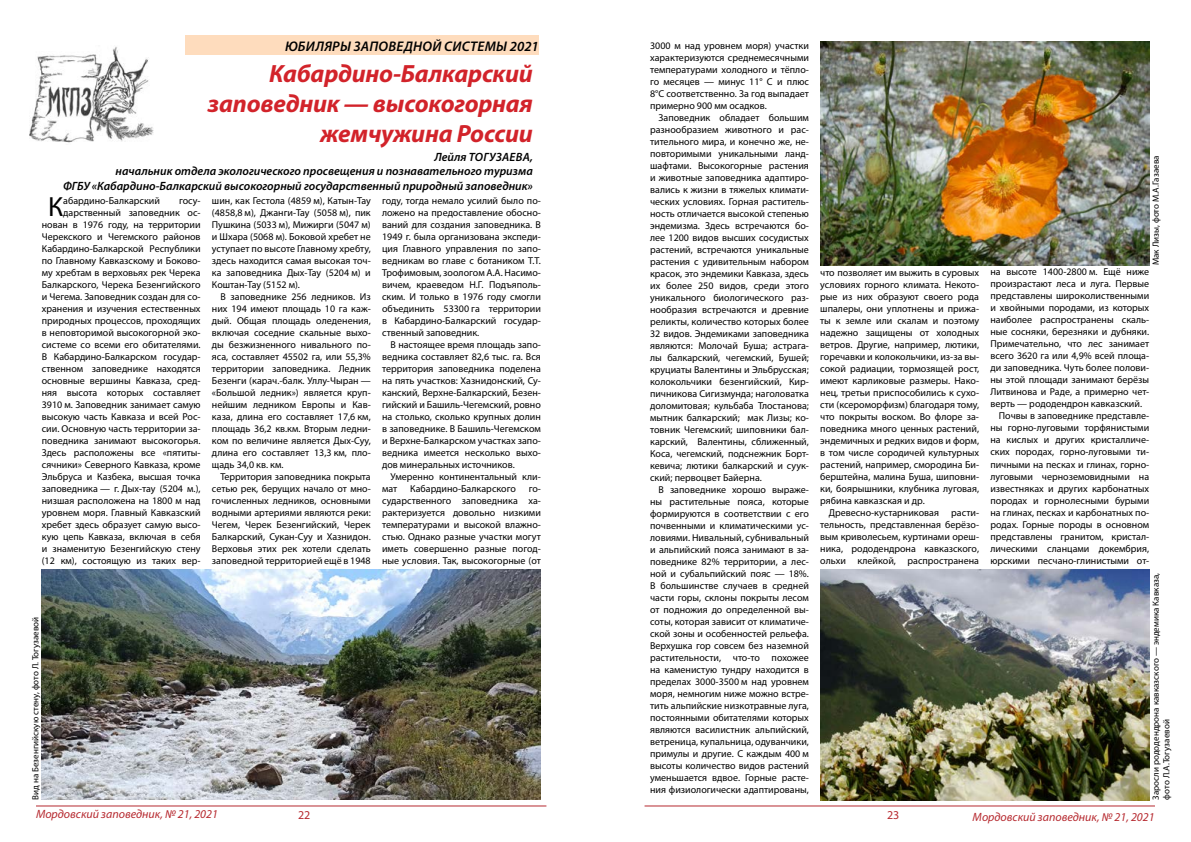
<style>
.page{position:relative;width:1191px;height:842px;background:#fff}
.page>*{position:absolute;margin:0;border:0;box-sizing:border-box;transform-origin:0 0}
.t1{font:27.8px "Myriad Pro";color:#000}
.t2{font:italic 700 25px/30px "Myriad Pro";letter-spacing:-.01em;color:#d2232a;text-align:right}
.t3{font:italic 600 14px "Myriad Pro";letter-spacing:.02em;color:#000}
.t4{font:italic 600 12px/14.4px "Myriad Pro";color:#000;text-align:right}
.t5{font:italic 12px "Myriad Pro";color:#b6292f}
.t6{font:12px "Myriad Pro";color:#b6292f}
.t7{font:10px/12px "Myriad Pro";color:#000;text-align:justify}
.t8{font:9px/10.8px "Myriad Pro";color:#000}
</style>
<div class="page">
<hr style="left:36px;top:805px;width:510px;height:1px;background:#b6292f">
<hr style="left:644px;top:805px;width:511px;height:1px;background:#b6292f">
<div style="left:186px;top:36px;width:353px;height:19px;background:#fedcbd"></div>
<img style="left:29px;top:47px;width:124px;height:96px">
<img style="left:42px;top:569px;width:499px;height:231px">
<img style="left:820px;top:41px;width:329px;height:224px">
<img style="left:820px;top:569px;width:329px;height:231px">
<h3 class="t3" style="left:285px;top:37px;width:255px">ЮБИЛЯРЫ ЗАПОВЕДНОЙ СИСТЕМЫ 2021</h3>
<h2 class="t2" style="left:208px;top:58px;width:326px">Кабардино-Балкарский заповедник — высокогорная жемчужина России</h2>
<p class="t4" style="left:63px;top:149px;width:471px">Лейля ТОГУЗАЕВА,<br>начальник отдела экологического просвещения и познавательного туризма<br>ФГБУ «Кабардино-Балкарский высокогорный государственный природный заповедник»</p>
<h1 class="t1" style="left:48px;top:189px;width:17px">К</h1>
<p class="t7" style="left:63px;top:194px;width:98px">абардино-Балкарский</p>
<p class="t7" style="left:42px;top:194px;width:160px;text-align:right">госу-<br>дарственный заповедник ос&shy;нован в 1976 году, на территории<br>Черекского и Чегемского районов<br>Кабардино-Балкарской Республики по Главному Кавказскому и Боково&shy;му хребтам в верховьях рек Черека<br>Балкарского, Черека Безенгийского и Чегема. Заповедник создан для со&shy;хранения и изучения естественных природных процессов, проходящих в неповторимой высокогорной эко&shy;системе со всеми его обитателями.<br>В Кабардино-Балкарском государ&shy;ственном заповеднике находятся основные вершины Кавказа, сред&shy;няя высота которых составляет<br>3910 м. Заповедник занимает самую высокую часть Кавказа и всей Рос&shy;сии. Основную часть территории за&shy;поведника занимают высокогорья.<br>Здесь расположены все «пятиты&shy;сячники» Северного Кавказа, кроме<br>Эльбруса и Казбека, высшая точка заповедника — г. Дых-тау (5204 м.), низшая расположена на 1800 м над уровнем моря. Главный Кавказский хребет здесь образует самую высо&shy;кую цепь Кавказа, включая в себя и знаменитую Безенгийскую стену (12 км), состоящую из таких вер-</p>
<p class="t7" style="left:212px;top:194px;width:160px">шин, как Гестола (4859 м), Катын-Тау (4858,8 м), Джанги-Тау (5058 м), пик Пушкина (5033 м), Мижирги (5047 м) и Шхара (5068 м). Боковой хребет не уступает по высоте Главному хребту, здесь находится самая высокая точ&shy;ка заповедника Дых-Тау (5204 м) и Коштан-Тау (5152 м).</p>
<p class="t7" style="left:212px;top:290px;width:160px;text-indent:9px">В заповеднике 256 ледников. Из них 194 имеют площадь 10 га каж&shy;дый. Общая площадь оледенения, включая соседние скальные выхо&shy;ды безжизненного нивального по&shy;яса, составляет 45502 га, или 55,3% территории заповедника. Ледник Безенги (карач.-балк. Уллу-Чыран — «Большой ледник») является круп&shy;нейшим ледником Европы и Кав&shy;каза, длина его составляет 17,6 км, площадь 36,2 кв.км. Вторым ледни&shy;ком по величине является Дых-Суу, длина его составляет 13,3 км, пло&shy;щадь 34,0 кв. км.</p>
<p class="t7" style="left:212px;top:470px;width:160px;text-indent:8px">Территория заповедника покрыта сетью рек, берущих начало от мно&shy;гочисленных ледников, основными водными артериями являются реки:<br>Чегем, Черек Безенгийский, Черек Балкарский, Сукан-Суу и Хазнидон.<br>Верховья этих рек хотели сделать заповедной территорией ещё в 1948</p>
<p class="t7" style="left:382px;top:194px;width:160px">году, тогда немало усилий было по&shy;ложено на предоставление обосно&shy;ваний для создания заповедника. В 1949 г. была организована экспеди&shy;ция Главного управления по запо&shy;ведникам во главе с ботаником Т.Т.<br>Трофимовым, зоологом А.А. Насимо&shy;вичем, краеведом Н.Г. Подъяполь&shy;ским. И только в 1976 году смогли объединить 53300 га территории в Кабардино-Балкарский государ&shy;ственный заповедник.</p>
<p class="t7" style="left:382px;top:338px;width:160px;text-indent:8px">В настоящее время площадь запо&shy;ведника составляет 82,6 тыс. га. Вся территория заповедника поделена на пять участков: Хазнидонский, Су&shy;канский, Верхне-Балкарский, Безен&shy;гийский и Башиль-Чегемский, ровно на столько, сколько крупных долин в заповеднике. В Башиль-Чегемском и Верхне-Балкарском участках запо&shy;ведника имеется несколько выхо&shy;дов минеральных источников.</p>
<p class="t7" style="left:382px;top:470px;width:160px;text-indent:9px">Умеренно континентальный кли&shy;мат</p>
<p class="t7" style="left:410px;top:482px;width:107px">Кабардино-Балкарского</p>
<p class="t7" style="left:382px;top:482px;width:160px;text-indent:147px">го&shy;сударственного заповедника ха&shy;рактеризуется довольно низкими температурами и высокой влажно&shy;стью. Однако разные участки могут иметь совершенно разные погод&shy;ные условия. Так, высокогорные (от</p>
<p class="t8" style="left:30px;top:800px;width:185px;rotate:-90deg">Вид на Безенгийскую стену, фото Л. Тогузаевой</p>
<p class="t7" style="left:650px;top:39px;width:160px">3000 м над уровнем моря) участки характеризуются среднемесячными температурами холодного и тёпло&shy;го месяцев — минус 11° С и плюс 8°С соответственно. За год выпадает примерно 900 мм осадков.</p>
<p class="t7" style="left:650px;top:111px;width:160px;text-indent:8px">Заповедник обладает большим разнообразием животного и рас&shy;тительного мира, и конечно же, не&shy;повторимыми уникальными ланд&shy;шафтами. Высокогорные растения и животные заповедника адаптиро&shy;вались к жизни в тяжелых климати&shy;ческих условиях. Горная раститель&shy;ность отличается высокой степенью эндемизма. Здесь встречаются бо&shy;лее 1200 видов высших сосудистых растений, встречаются уникальные растения с удивительным набором красок, это эндемики Кавказа, здесь их более 250 видов, среди этого уникального биологического раз&shy;нообразия встречаются и древние реликты, количество которых более 32 видов. Эндемиками заповедника являются: Молочай Буша; астрага&shy;лы балкарский, чегемский, Бушей; круциаты Валентины и Эльбрусская; колокольчики безенгийский, Кир&shy;пичникова Сигизмунда; наголоватка доломитовая; кульбаба Тлостанова; мытник балкарский; мак Лизы; ко&shy;товник Чегемский; шиповники бал&shy;карский, Валентины, сближенный, Коса, чегемский, подснежник Борт&shy;кевича; лютики балкарский и суук&shy;ский; первоцвет Байерна.</p>
<p class="t7" style="left:650px;top:483px;width:160px;text-indent:8px">В заповеднике хорошо выраже&shy;ны растительные пояса, которые формируются в соответствии с его почвенными и климатическими ус&shy;ловиями. Нивальный, субнивальный и альпийский пояса занимают в за&shy;поведнике 82% территории, а лес&shy;ной и субальпийский пояс — 18%.<br>В большинстве случаев в средней части горы, склоны покрыты лесом от подножия до определенной вы&shy;соты, которая зависит от климатиче&shy;ской зоны и особенностей рельефа.<br>Верхушка гор совсем без наземной растительности, что-то похожее на каменистую тундру находится в пределах 3000-3500 м над уровнем моря, немногим ниже можно встре&shy;тить альпийские низкотравные луга, постоянными обитателями которых являются василистник альпийский, ветреница, купальница, одуванчики, примулы и другие. С каждым 400 м высоты количество видов растений уменьшается вдвое. Горные расте&shy;ния физиологически адаптированы,</p>
<p class="t7" style="left:820px;top:266px;width:160px">что позволяет им выжить в суровых условиях горного климата. Некото&shy;рые из них образуют своего рода шпалеры, они уплотнены и прижа&shy;ты к земле или скалам и поэтому надежно защищены от холодных ветров. Другие, например, лютики, горечавки и колокольчики, из-за вы&shy;сокой радиации, тормозящей рост, имеют карликовые размеры. Нако&shy;нец, третьи приспособились к сухо&shy;сти (ксероморфизм) благодаря тому, что покрыты воском. Во флоре за&shy;поведника много ценных растений, эндемичных и редких видов и форм, в том числе сородичей культурных растений, например, смородина Би&shy;берштейна, малина Буша, шиповни&shy;ки, боярышники, клубника луговая, рябина кавказская и др.</p>
<p class="t7" style="left:820px;top:506px;width:160px;text-indent:9px">Древесно-кустарниковая расти&shy;тельность, представленная берёзо&shy;вым криволесьем, куртинами ореш&shy;ника, рододендрона кавказского, ольхи клейкой, распространена</p>
<p class="t8" style="left:1150px;top:265px;width:111px;rotate:-90deg">Мак Лизы, фото М.А.Газаева</p>
<p class="t7" style="left:990px;top:266px;width:160px">на высоте 1400-2800 м. Ещё ниже</p>
<p class="t7" style="left:990px;top:278px;width:160px">произрастают леса и луга. Первые</p>
<p class="t7" style="left:990px;top:290px;width:160px">представлены широколиственными</p>
<p class="t7" style="left:990px;top:302px;width:160px">и хвойными породами, из которых</p>
<p class="t7" style="left:990px;top:314px;width:160px">наиболее распространены скаль-</p>
<p class="t7" style="left:990px;top:326px;width:160px">ные сосняки, березняки и дубняки.</p>
<p class="t7" style="left:990px;top:338px;width:160px">Примечательно, что лес занимает</p>
<p class="t7" style="left:990px;top:350px;width:160px">всего 3620 га или 4,9% всей площа-</p>
<p class="t7" style="left:990px;top:362px;width:160px">ди заповедника. Чуть более полови-</p>
<p class="t7" style="left:990px;top:374px;width:160px">ны этой площади занимают берёзы</p>
<p class="t7" style="left:990px;top:386px;width:160px">Литвинова и Раде, а примерно чет-</p>
<p class="t7" style="left:990px;top:398px;width:153px">верть — рододендрон кавказский.</p>
<p class="t7" style="left:999px;top:410px;width:152px">Почвы в заповеднике представле-</p>
<p class="t7" style="left:990px;top:422px;width:160px">ны горно-луговыми торфянистыми</p>
<p class="t7" style="left:990px;top:434px;width:160px">на кислых и других кристалличе-</p>
<p class="t7" style="left:990px;top:446px;width:160px">ских породах, горно-луговыми ти-</p>
<p class="t7" style="left:990px;top:458px;width:160px">пичными на песках и глинах, горно-</p>
<p class="t7" style="left:990px;top:470px;width:160px">луговыми черноземовидными на</p>
<p class="t7" style="left:990px;top:482px;width:160px">известняках и других карбонатных</p>
<p class="t7" style="left:990px;top:494px;width:160px">породах и горнолесными бурыми</p>
<p class="t7" style="left:990px;top:506px;width:160px">на глинах, песках и карбонатных по-</p>
<p class="t7" style="left:990px;top:518px;width:160px">родах. Горные породы в основном</p>
<p class="t7" style="left:990px;top:530px;width:160px">представлены гранитом, кристал-</p>
<p class="t7" style="left:990px;top:542px;width:160px">лическими сланцами докембрия,</p>
<p class="t7" style="left:990px;top:554px;width:160px">юрскими песчано-глинистыми от-</p>
<p class="t8" style="left:1150px;top:800px;width:228px;rotate:-90deg">Заросли рододендрона кавказского — эндемика Кавказа, фото Л.А.Тогузаевой</p>
<p class="t5" style="left:36px;top:806px;width:183px">Мордовский заповедник, № 21, 2021</p>
<p class="t5" style="left:972px;top:809px;width:183px">Мордовский заповедник, № 21, 2021</p>
<p class="t6" style="left:298px;top:808px;width:14px">22</p>
<p class="t6" style="left:887px;top:808px;width:14px">23</p>
</div>
